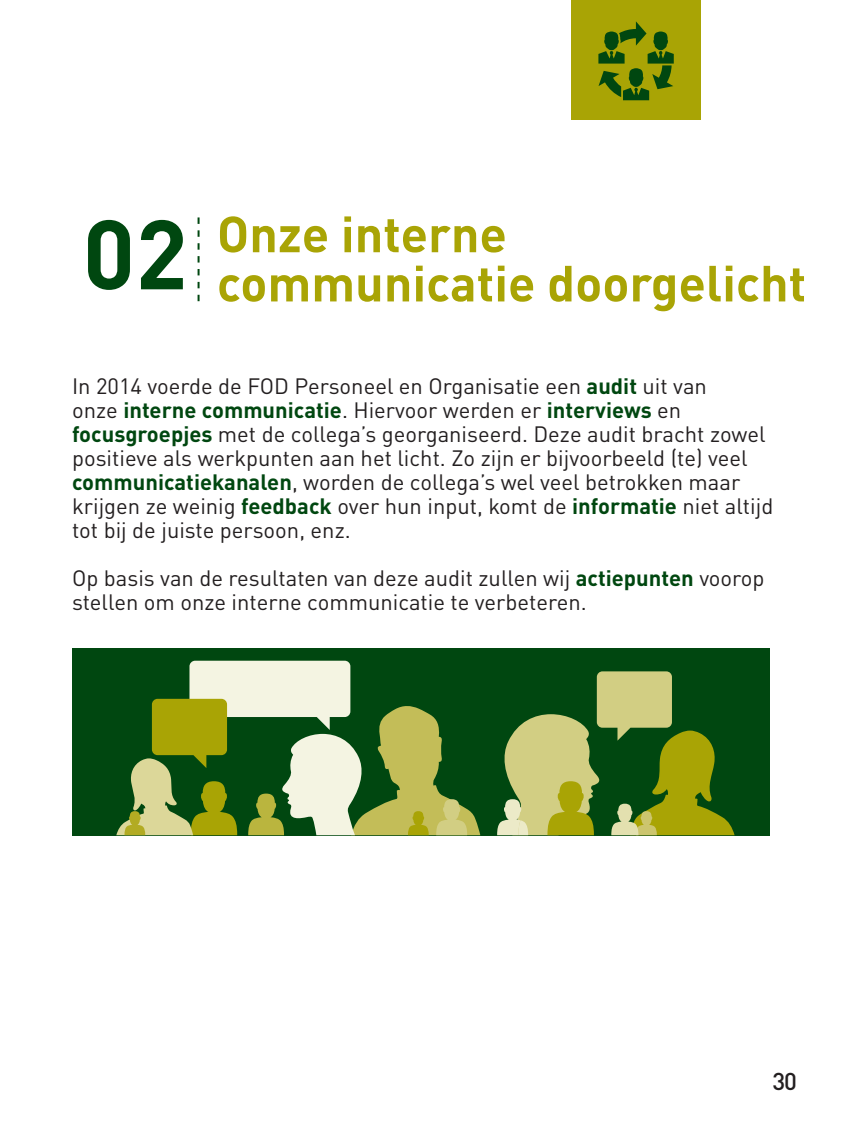
<style>
.page{position:relative;width:851px;height:1134px;background:#fff}
.page>*{position:absolute;margin:0;border:0;box-sizing:border-box;transform-origin:0 0}
.t1{font:700 96.6px "DINOT";color:#004710}
.t2{font:700 50px/49.2px "DINOT";color:#a9a405}
.t3{font:500 24px "DINOT";color:#231f20}
.t4{font:22px/24px "DINOT";color:#231f20}
.s1{font-weight:700;color:#004710}
</style>
<div class="page">
<svg style="left:197px;top:217px;width:2px;height:84px"></svg>
<div style="left:72px;top:648px;width:697px;height:187px;background:#004710"></div>
<svg style="left:497px;top:671px;width:237px;height:164px"></svg>
<svg style="left:116px;top:661px;width:364px;height:174px"></svg>
<div style="left:571px;top:0;width:129px;height:119px;background:#a9a405"></div>
<svg style="left:598px;top:21px;width:75px;height:79px"></svg>
<h1 class="t1" style="left:83px;top:191px;width:106px">02</h1>
<h2 class="t2" style="left:217px;top:208px;width:590px">Onze interne communicatie doorgelicht</h2>
<p class="t4" style="left:72px;top:373px;width:702px">In 2014 voerde de FOD Personeel en Organisatie een <span class="s1">audit</span> uit van<br>onze <span class="s1">interne communicatie</span>. Hiervoor werden er <span class="s1">interviews</span> en <span class="s1">focusgroepjes</span> met de collega’s georganiseerd. Deze audit bracht zowel positieve als werkpunten aan het licht. Zo zijn er bijvoorbeeld (te) veel <span class="s1">communicatiekanalen</span>, worden de collega’s wel veel betrokken maar krijgen ze weinig <span class="s1">feedback</span> over hun input, komt de <span class="s1">informatie</span> niet altijd tot bij de juiste persoon, enz.</p>
<p class="t4" style="left:72px;top:566px;width:694px">Op basis van de resultaten van deze audit zullen wij <span class="s1">actiepunten</span> voorop stellen om onze interne communicatie te verbeteren.</p>
<p class="t3" style="left:772px;top:1066px;width:26px">30</p>
</div>
